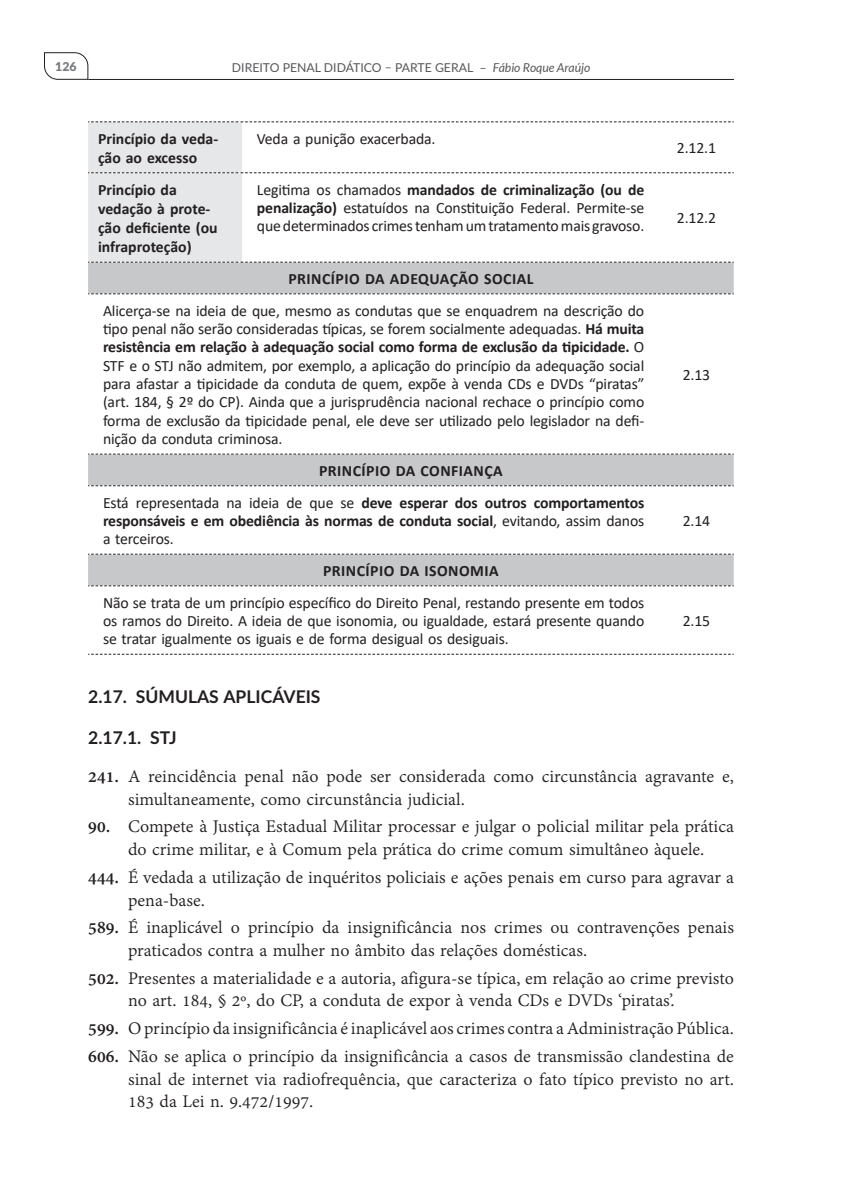
<style>
.page{position:relative;width:844px;height:1190px;background:#fff}
.page>*{position:absolute;margin:0;border:0;box-sizing:border-box;transform-origin:0 0}
.t_sumula{font:19.25px/22.8px "Adobe Devanagari";color:#231f20}
.d_d{font:700 17.5px "Lato";color:#231f20}
.d_d_d{font:700 17.5px "Lato";color:#231f20}
.TABELA_corpo{font:15.75px/18.4px "Calibri";letter-spacing:-.01em;color:#231f20;text-align:justify}
.TABELA_corpo-2{font:700 15.75px/18.4px "Calibri";letter-spacing:-.01em;color:#231f20;text-align:justify}
.TABELA_sub{font:700 15.75px/19.2px "Calibri";color:#231f20}
.TABELA_-_TITULO{font:700 15.75px "Calibri";letter-spacing:.03em;color:#231f20}
.t1{font:12.25px "Lato";color:#57585a}
.t2{font:900 12.25px "Lato";color:#7a7c7f}
.s1{font-style:italic}
.s2{font-weight:700}
.s3{font-weight:400}
</style>
<div class="page">
<hr style="left:88px;top:79px;width:645px;height:1px;background:#231f20">
<svg style="left:44px;top:52px;width:45px;height:28px"></svg>
<svg style="left:88px;top:263px;width:645px;height:322px"></svg>
<svg style="left:88px;top:654px;width:645px;height:1px"></svg>
<svg style="left:88px;top:454px;width:645px;height:1px"></svg>
<svg style="left:88px;top:485px;width:645px;height:1px"></svg>
<svg style="left:88px;top:554px;width:645px;height:1px"></svg>
<svg style="left:88px;top:585px;width:645px;height:1px"></svg>
<svg style="left:88px;top:293px;width:645px;height:1px"></svg>
<svg style="left:88px;top:121px;width:645px;height:142px"></svg>
<p class="t2" style="left:55px;top:57px;width:23px">126</p>
<p class="t1" style="left:232px;top:59px;width:359px">DIREITO PENAL DIDÁTICO – PARTE GERAL – <span class="s1">Fábio Roque Araújo</span></p>
<p class="TABELA_sub" style="left:98px;top:129px;width:122px">Princípio da veda&shy;ção ao excesso</p>
<p class="TABELA_corpo" style="left:257px;top:129px;width:180px">Veda a punição exacerbada.</p>
<p class="TABELA_sub" style="left:98px;top:179px;width:121px">Princípio da vedação à prote&shy;ção deficiente (ou infraproteção)</p>
<p class="TABELA_corpo" style="left:257px;top:180px;width:388px">Legitima os chamados <span class="s2">mandados de criminalização (ou de penalização)</span> estatuídos na Constituição Federal. Permite-se quedeterminados crimestenhamumtratamentomais gravoso.</p>
<p class="TABELA_-_TITULO" style="left:288px;top:268px;width:246px">PRINCÍPIO DA ADEQUAÇÃO SOCIAL</p>
<p class="TABELA_corpo" style="left:103px;top:301px;width:542px">Alicerça-se na ideia de que, mesmo as condutas que se enquadrem na descrição do tipo penal não serão consideradas típicas, se forem socialmente adequadas. <span class="s2">Há muita resistência em relação à adequação social como forma de exclusão da tipicidade.</span> O STF e o STJ não admitem, por exemplo, a aplicação do princípio da adequação social para afastar a tipicidade da conduta de quem, expõe à venda CDs e DVDs “piratas” (art. 184, § 2º do CP). Ainda que a jurisprudência nacional rechace o princípio como forma de exclusão da tipicidade penal, ele deve ser utilizado pelo legislador na defi&shy;nição da conduta criminosa.</p>
<p class="TABELA_-_TITULO" style="left:319px;top:459px;width:185px">PRINCÍPIO DA CONFIANÇA</p>
<p class="TABELA_corpo-2" style="left:103px;top:493px;width:542px"><span class="s3">Está representada na ideia de que se</span> deve esperar dos outros comportamentos responsáveis e em obediência às normas de conduta social<span class="s3">, evitando, assim danos a terceiros.</span></p>
<p class="TABELA_-_TITULO" style="left:323px;top:560px;width:177px">PRINCÍPIO DA ISONOMIA</p>
<p class="TABELA_corpo" style="left:103px;top:593px;width:542px">Não se trata de um princípio específico do Direito Penal, restando presente em todos os ramos do Direito. A ideia de que isonomia, ou igualdade, estará presente quando se tratar igualmente os iguais e de forma desigual os desiguais.</p>
<p class="TABELA_corpo" style="left:676px;top:138px;width:41px">2.12.1</p>
<p class="TABELA_corpo" style="left:676px;top:209px;width:41px">2.12.2</p>
<p class="TABELA_corpo" style="left:682px;top:365px;width:29px">2.13</p>
<p class="TABELA_corpo" style="left:682px;top:511px;width:29px">2.14</p>
<p class="TABELA_corpo" style="left:682px;top:611px;width:29px">2.15</p>
<p class="d_d" style="left:88px;top:684px;width:233px">2.17. SÚMULAS APLICÁVEIS</p>
<p class="d_d_d" style="left:88px;top:725px;width:90px">2.17.1. STJ</p>
<p class="t_sumula" style="left:128px;top:766px;width:607px;text-indent:-40px"><span class="s2">241.</span> A reincidência penal não pode ser considerada como circunstância agravante e, simultaneamente, como circunstância judicial.</p>
<p class="t_sumula" style="left:88px;top:817px;width:646px;text-align:center"><span class="s2">90.</span> Compete à Justiça Estadual Militar processar e julgar o policial militar pela prática do crime militar, e à Comum pela prática do crime comum simultâneo àquele.</p>
<p class="t_sumula" style="left:128px;top:867px;width:607px;text-indent:-40px"><span class="s2">444.</span> É vedada a utilização de inquéritos policiais e ações penais em curso para agravar a pena-base.</p>
<p class="t_sumula" style="left:128px;top:918px;width:607px;text-indent:-40px"><span class="s2">589.</span> É inaplicável o princípio da insignificância nos crimes ou contravenções penais praticados contra a mulher no âmbito das relações domésticas.</p>
<p class="t_sumula" style="left:128px;top:968px;width:607px;text-indent:-40px"><span class="s2">502.</span> Presentes a materialidade e a autoria, afigura-se típica, em relação ao crime previsto no art. 184, § 2º, do CP, a conduta de expor à venda CDs e DVDs ‘piratas’.</p>
<p class="t_sumula" style="left:88px;top:1019px;width:646px"><span class="s2">599.</span> O princípio da insignificância é inaplicável aos crimes contra a Administração Pública.</p>
<p class="t_sumula" style="left:128px;top:1046px;width:607px;text-align:justify;text-indent:-40px"><span class="s2">606.</span> Não se aplica o princípio da insignificância a casos de transmissão clandestina de sinal de internet via radiofrequência, que caracteriza o fato típico previsto no art.<br>183 da Lei n. 9.472/1997.</p>
</div>
